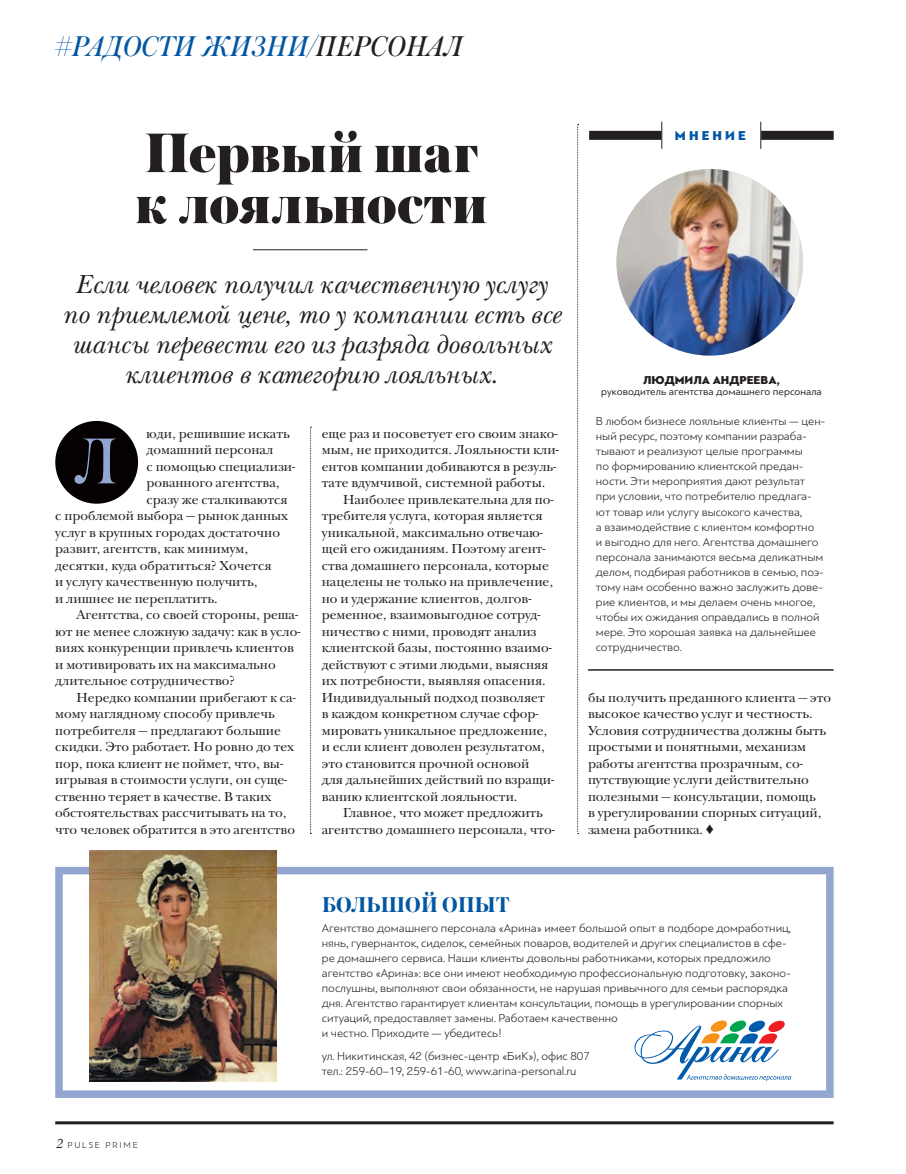
<style>
.page{position:relative;width:906px;height:1174px;background:#fff}
.page>*{position:absolute;margin:0;border:0;box-sizing:border-box;transform-origin:0 0}
.t1{font:68.1px "Austin Cyr";color:#93a6d2}
.t2{font:900 58.5px/51px "Austin Cyr";letter-spacing:-.005em;color:#231f20}
.t3{font:italic 30px "Austin Cyr";letter-spacing:.015em;color:#0157a3}
.t4{font:italic 27px/30px "New Baskerville C";color:#231f20;text-align:center}
.t5{font:700 22.5px "Austin Cyr";letter-spacing:.015em;color:#0157a3}
.t6{font:13.5px/16.5px "New Baskerville C";color:#231f20}
.t7{font:900 13.5px "PF Bague Sans Pro";letter-spacing:.225em;color:#0157a3}
.t8{font:300 12px/15px "PF Bague Sans Pro";color:#231f20}
.t9{font:900 12px "PF Bague Sans Pro";color:#231f20}
.t10{font:10.5px "PF Bague Sans Pro";color:#231f20}
.t11{font:300 9px "PF Bague Sans Pro";letter-spacing:.2em;color:#231f20}
.s1{color:#231f20}
.s2{font-family:"New Baskerville C";font-weight:400;font-style:italic;font-size:13.5px}
</style>
<div class="page">
<hr style="left:55px;top:1121px;width:778px;height:3px;background:#231f20">
<img style="left:616px;top:169px;width:187px;height:186px;border-radius:93px">
<div style="left:55px;top:867px;width:778px;height:231px;border:8px solid #93a6d2"></div>
<div style="left:55px;top:421px;width:83px;height:83px;background:#050103;border-radius:50%"></div>
<svg style="left:634px;top:1020px;width:157px;height:61px"></svg>
<hr style="left:253px;top:249px;width:114px;height:1px;background:#231f20">
<svg style="left:310px;top:427px;width:1px;height:407px"></svg>
<svg style="left:577px;top:124px;width:2px;height:710px"></svg>
<svg style="left:661px;top:122px;width:1px;height:27px"></svg>
<svg style="left:760px;top:122px;width:1px;height:27px"></svg>
<div style="left:589px;top:131px;width:72px;height:9px;background:#231f20"></div>
<div style="left:761px;top:131px;width:72px;height:9px;background:#231f20"></div>
<hr style="left:588px;top:669px;width:245px;height:1px;background:#231f20">
<img style="left:89px;top:850px;width:187px;height:231px">
<h3 class="t3" style="left:55px;top:26px;width:409px">#РАДОСТИ ЖИЗНИ/<span class="s1">ПЕРСОНАЛ</span></h3>
<h2 class="t2" style="left:135px;top:126px;width:354px">Первый шаг к лояльности</h2>
<h3 class="t4" style="left:62px;top:270px;width:500px">Если человек получил качественную услугу по приемлемой цене, то у компании есть все шансы перевести его из разряда довольных клиентов в категорию лояльных.</h3>
<p class="t6" style="left:146px;top:425px;width:145px">юди, решившие искать</p>
<p class="t6" style="left:147px;top:441px;width:128px">домашний персонал</p>
<p class="t6" style="left:147px;top:458px;width:150px">с помощью специализи-</p>
<p class="t6" style="left:147px;top:474px;width:135px">рованного агентства,</p>
<p class="t6" style="left:147px;top:491px;width:143px">сразу же сталкиваются</p>
<p class="t6" style="left:55px;top:507px;width:235px">с проблемой выбора — рынок данных</p>
<p class="t6" style="left:55px;top:524px;width:226px">услуг в крупных городах достаточно</p>
<p class="t6" style="left:55px;top:540px;width:195px">развит, агентств, как минимум,</p>
<p class="t6" style="left:55px;top:557px;width:218px">десятки, куда обратиться? Хочется</p>
<p class="t6" style="left:55px;top:573px;width:204px">и услугу качественную получить,</p>
<p class="t6" style="left:55px;top:590px;width:164px">и лишнее не переплатить.</p>
<p class="t6" style="left:77px;top:606px;width:223px">Агентства, со своей стороны, реша-</p>
<p class="t6" style="left:55px;top:623px;width:247px">ют не менее сложную задачу: как в усло-</p>
<p class="t6" style="left:55px;top:639px;width:240px">виях конкуренции привлечь клиентов</p>
<p class="t6" style="left:55px;top:656px;width:222px">и мотивировать их на максимально</p>
<p class="t6" style="left:55px;top:672px;width:181px">длительное сотрудничество?</p>
<p class="t6" style="left:77px;top:689px;width:221px">Нередко компании прибегают к са-</p>
<p class="t6" style="left:55px;top:705px;width:221px">мому наглядному способу привлечь</p>
<p class="t6" style="left:55px;top:722px;width:227px">потребителя — предлагают большие</p>
<p class="t6" style="left:55px;top:738px;width:240px">скидки. Это работает. Но ровно до тех</p>
<p class="t6" style="left:55px;top:755px;width:229px">пор, пока клиент не поймет, что, вы-</p>
<p class="t6" style="left:55px;top:771px;width:233px">игрывая в стоимости услуги, он суще-</p>
<p class="t6" style="left:55px;top:788px;width:218px">ственно теряет в качестве. В таких</p>
<p class="t6" style="left:55px;top:804px;width:233px">обстоятельствах рассчитывать на то,</p>
<p class="t6" style="left:55px;top:821px;width:241px">что человек обратится в это агентство</p>
<h1 class="t1" style="left:76px;top:415px;width:42px">Л</h1>
<p class="t6" style="left:322px;top:425px;width:237px">еще раз и посоветует его своим знако-</p>
<p class="t6" style="left:322px;top:441px;width:238px">мым, не приходится. Лояльности кли-</p>
<p class="t6" style="left:322px;top:458px;width:236px">ентов компании добиваются в резуль-</p>
<p class="t6" style="left:322px;top:474px;width:225px">тате вдумчивой, системной работы.</p>
<p class="t6" style="left:343px;top:491px;width:212px">Наиболее привлекательна для по-</p>
<p class="t6" style="left:322px;top:507px;width:222px">требителя услуга, которая является</p>
<p class="t6" style="left:322px;top:524px;width:222px">уникальной, максимально отвечаю-</p>
<p class="t6" style="left:322px;top:540px;width:225px">щей его ожиданиям. Поэтому агент-</p>
<p class="t6" style="left:322px;top:557px;width:228px">ства домашнего персонала, которые</p>
<p class="t6" style="left:322px;top:573px;width:233px">нацелены не только на привлечение,</p>
<p class="t6" style="left:322px;top:590px;width:211px">но и удержание клиентов, долгов-</p>
<p class="t6" style="left:322px;top:606px;width:220px">ременное, взаимовыгодное сотруд-</p>
<p class="t6" style="left:322px;top:623px;width:216px">ничество с ними, проводят анализ</p>
<p class="t6" style="left:322px;top:639px;width:232px">клиентской базы, постоянно взаимо-</p>
<p class="t6" style="left:322px;top:656px;width:228px">действуют с этими людьми, выясняя</p>
<p class="t6" style="left:322px;top:672px;width:225px">их потребности, выявляя опасения.</p>
<p class="t6" style="left:322px;top:689px;width:224px">Индивидуальный подход позволяет</p>
<p class="t6" style="left:322px;top:705px;width:218px">в каждом конкретном случае сфор-</p>
<p class="t6" style="left:322px;top:722px;width:227px">мировать уникальное предложение,</p>
<p class="t6" style="left:322px;top:738px;width:225px">и если клиент доволен результатом,</p>
<p class="t6" style="left:322px;top:755px;width:209px">это становится прочной основой</p>
<p class="t6" style="left:322px;top:771px;width:234px">для дальнейших действий по взращи-</p>
<p class="t6" style="left:322px;top:788px;width:197px">ванию клиентской лояльности.</p>
<p class="t6" style="left:343px;top:804px;width:201px">Главное, что может предложить</p>
<p class="t6" style="left:322px;top:821px;width:235px">агентство домашнего персонала, что-</p>
<p class="t7" style="left:675px;top:127px;width:72px">МНЕНИЕ</p>
<p class="t9" style="left:643px;top:373px;width:138px">ЛЮДМИЛА АНДРЕЕВА,</p>
<p class="t10" style="left:601px;top:386px;width:222px">руководитель агентства домашнего персонала</p>
<p class="t8" style="left:596px;top:414px;width:231px">В любом бизнесе лояльные клиенты — цен&shy;ный ресурс, поэтому компании разраба&shy;тывают и реализуют целые программы<br>по формированию клиентской предан&shy;ности. Эти мероприятия дают результат при условии, что потребителю предлага&shy;ют товар или услугу высокого качества,<br>а взаимодействие с клиентом комфортно<br>и выгодно для него. Агентства домашнего персонала занимаются весьма деликатным делом, подбирая работников в семью, поэ&shy;тому нам особенно важно заслужить дове&shy;рие клиентов, и мы делаем очень многое, чтобы их ожидания оправдались в полной мере. Это хорошая заявка на дальнейшее сотрудничество.</p>
<p class="t6" style="left:588px;top:689px;width:245px">бы получить преданного клиента — это высокое качество услуг и честность.<br>Условия сотрудничества должны быть простыми и понятными, механизм работы агентства прозрачным, со&shy;путствующие услуги действительно полезными — консультации, помощь<br>в урегулировании спорных ситуаций, замена работника. ♦</p>
<h3 class="t5" style="left:322px;top:889px;width:189px">БОЛЬШОЙ ОПЫТ</h3>
<p class="t8" style="left:322px;top:920px;width:470px">Агентство домашнего персонала «Арина» имеет большой опыт в подборе домработниц, нянь, гувернанток, сиделок, семейных поваров, водителей и других специалистов в сфе&shy;ре домашнего сервиса. Наши клиенты довольны работниками, которых предложило агентство «Арина»: все они имеют необходимую профессиональную подготовку, законо&shy;послушны, выполняют свои обязанности, не нарушая привычного для семьи распорядка дня. Агентство гарантирует клиентам консультации, помощь в урегулировании спорных ситуаций, предоставляет замены. Работаем качественно<br>и честно. Приходите — убедитесь!</p>
<p class="t11" style="left:55px;top:1139px;width:84px"><span class="s2">2</span> PULSE PRIME</p>
<p class="t8" style="left:322px;top:1048px;width:269px">ул. Никитинская, 42 (бизнес-центр «БиК»), офис 807 тел.: 259‑60–19, 259‑61‑60, www.arina-personal.ru</p>
</div>
